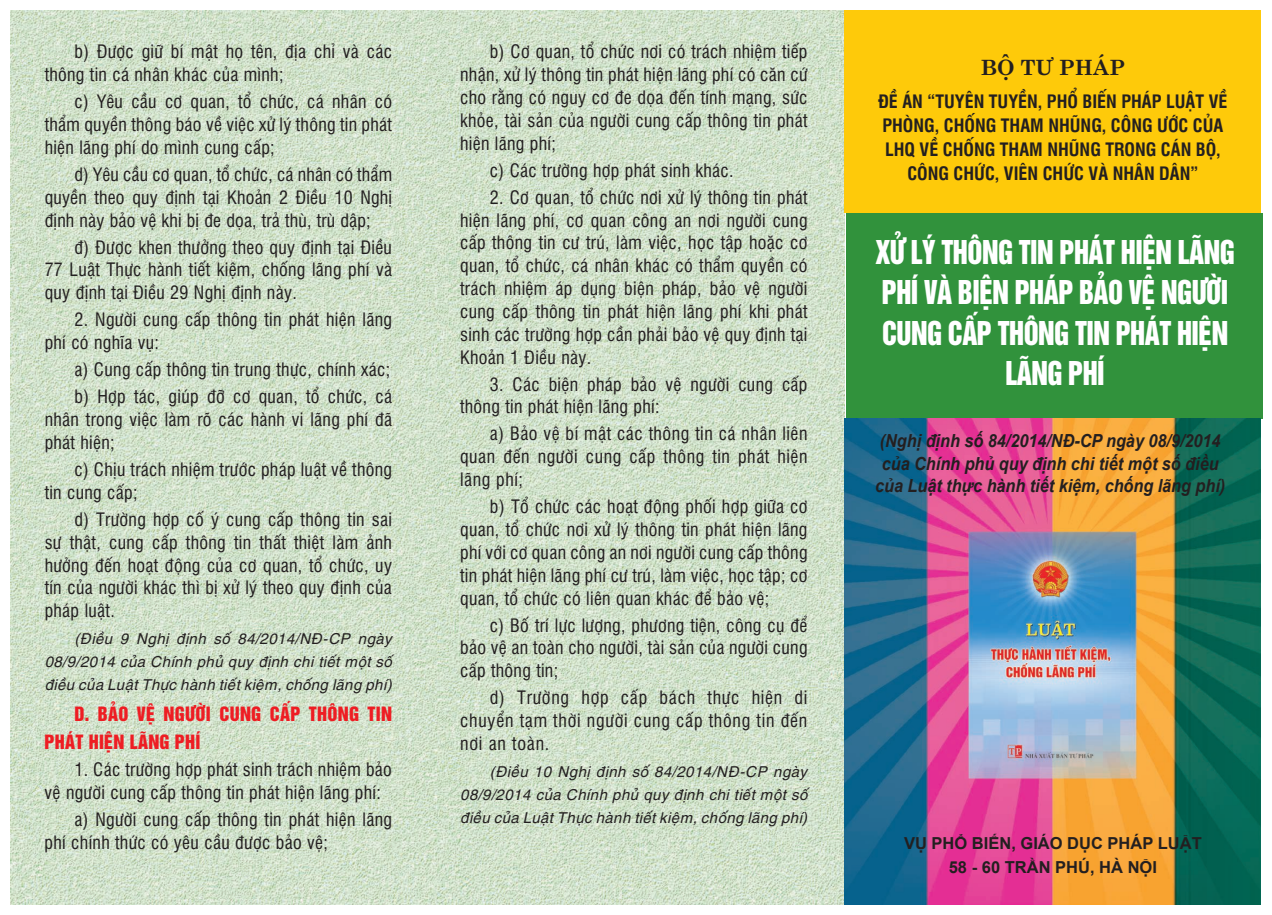
<style>
.page{position:relative;width:1272px;height:915px;background:#fff}
.page>*{position:absolute;margin:0;border:0;box-sizing:border-box;transform-origin:0 0}
.t1{font:30px/40.5px "UTM Helvet Ins";letter-spacing:-.02em;color:#fff;text-align:center;scale:.9 1}
.t2{font:700 21px "UTM Centur";color:#231f20}
.Normal__Web{font:18px/22.8px "UTM Swiss Condensed";letter-spacing:.015em;color:#231f20;text-align:justify}
.t3{font:700 18px/24px "UTM Swiss Condensed";color:#231f20;text-align:center}
.t4{font:italic 700 18px/22.5px "Arial";color:#231f20;text-align:center;scale:.9 1}
.Normal__Web-2{font:18px/27.3px "UTM Helvet Ins";letter-spacing:.015em;color:#ee1d23}
.t5{font:700 16.5px/24px "Arial";color:#231f20;text-align:center}
.Normal__Web-3{font:italic 15px/22.8px "UTM Helve";color:#231f20;text-align:justify}
</style>
<div class="page">
<img style="left:11px;top:11px;width:833px;height:893px">
<div style="left:846px;top:213px;width:417px;height:205px;background:#31923c"></div>
<img style="left:844px;top:418px;width:416px;height:486px">
<div style="left:844px;top:11px;width:417px;height:202px;background:#feca0a"></div>
<p class="Normal__Web" style="left:45px;top:39px;width:349px;text-indent:30px">b) Được giữ bí mật họ tên, địa chỉ và các thông tin cá nhân khác của mình;</p>
<p class="Normal__Web" style="left:45px;top:89px;width:349px;text-indent:30px">c) Yêu cầu cơ quan, tổ chức, cá nhân có thẩm quyền thông báo về việc xử lý thông tin phát hiện lãng phí do mình cung cấp;</p>
<p class="Normal__Web" style="left:45px;top:161px;width:349px;text-indent:30px">d) Yêu cầu cơ quan, tổ chức, cá nhân có thẩm quyền theo quy định tại Khoản 2 Điều 10 Nghị định này bảo vệ khi bị đe dọa, trả thù, trù dập;</p>
<p class="Normal__Web" style="left:45px;top:234px;width:349px;text-indent:30px">đ) Được khen thưởng theo quy định tại Điều 77 Luật Thực hành tiết kiệm, chống lãng phí và quy định tại Điều 29 Nghị định này.</p>
<p class="Normal__Web" style="left:45px;top:307px;width:349px;text-indent:30px">2. Người cung cấp thông tin phát hiện lãng phí có nghĩa vụ:</p>
<p class="Normal__Web" style="left:74px;top:357px;width:317px">a) Cung cấp thông tin trung thực, chính xác;</p>
<p class="Normal__Web" style="left:45px;top:384px;width:349px;text-indent:30px">b) Hợp tác, giúp đỡ cơ quan, tổ chức, cá nhân trong việc làm rõ các hành vi lãng phí đã phát hiện;</p>
<p class="Normal__Web" style="left:45px;top:456px;width:349px;text-indent:30px">c) Chịu trách nhiệm trước pháp luật về thông tin cung cấp;</p>
<p class="Normal__Web" style="left:45px;top:506px;width:349px;text-indent:30px">d) Trường hợp cố ý cung cấp thông tin sai sự thật, cung cấp thông tin thất thiệt làm ảnh hưởng đến hoạt động của cơ quan, tổ chức, uy tín của người khác thì bị xử lý theo quy định của pháp luật.</p>
<p class="Normal__Web-3" style="left:45px;top:625px;width:349px;text-indent:30px">(Điều 9 Nghị định số 84/2014/NĐ-CP ngày 08/9/2014 của Chính phủ quy định chi tiết một số điều của Luật Thực hành tiết kiệm, chống lãng phí)</p>
<p class="Normal__Web-2" style="left:45px;top:699px;width:349px;text-indent:30px">D. BẢO VỆ NGƯỜI CUNG CẤP THÔNG TIN<br>PHÁT HIỆN LÃNG PHÍ</p>
<p class="Normal__Web" style="left:45px;top:756px;width:349px;text-indent:30px">1. Các trường hợp phát sinh trách nhiệm bảo vệ người cung cấp thông tin phát hiện lãng phí:</p>
<p class="Normal__Web" style="left:45px;top:806px;width:349px;text-indent:30px">a) Người cung cấp thông tin phát hiện lãng phí chính thức có yêu cầu được bảo vệ;</p>
<p class="Normal__Web" style="left:460px;top:39px;width:349px;text-indent:30px">b) Cơ quan, tổ chức nơi có trách nhiệm tiếp nhận, xử lý thông tin phát hiện lãng phí có căn cứ cho rằng có nguy cơ đe dọa đến tính mạng, sức khỏe, tài sản của người cung cấp thông tin phát hiện lãng phí;</p>
<p class="Normal__Web" style="left:490px;top:157px;width:245px">c) Các trường hợp phát sinh khác.</p>
<p class="Normal__Web" style="left:460px;top:184px;width:349px;text-indent:30px">2. Cơ quan, tổ chức nơi xử lý thông tin phát hiện lãng phí, cơ quan công an nơi người cung cấp thông tin cư trú, làm việc, học tập hoặc cơ quan, tổ chức, cá nhân khác có thẩm quyền có trách nhiệm áp dụng biện pháp, bảo vệ người cung cấp thông tin phát hiện lãng phí khi phát sinh các trường hợp cần phải bảo vệ quy định tại Khoản 1 Điều này.</p>
<p class="Normal__Web" style="left:460px;top:371px;width:349px;text-indent:30px">3. Các biện pháp bảo vệ người cung cấp thông tin phát hiện lãng phí:</p>
<p class="Normal__Web" style="left:460px;top:421px;width:349px;text-indent:30px">a) Bảo vệ bí mật các thông tin cá nhân liên quan đến người cung cấp thông tin phát hiện lãng phí;</p>
<p class="Normal__Web" style="left:460px;top:493px;width:349px;text-indent:30px">b) Tổ chức các hoạt động phối hợp giữa cơ quan, tổ chức nơi xử lý thông tin phát hiện lãng phí với cơ quan công an nơi người cung cấp thông tin phát hiện lãng phí cư trú, làm việc, học tập; cơ quan, tổ chức có liên quan khác để bảo vệ;</p>
<p class="Normal__Web" style="left:460px;top:612px;width:349px;text-indent:30px">c) Bố trí lực lượng, phương tiện, công cụ để bảo vệ an toàn cho người, tài sản của người cung cấp thông tin;</p>
<p class="Normal__Web" style="left:460px;top:684px;width:349px;text-indent:30px">d) Trường hợp cấp bách thực hiện di chuyển tạm thời người cung cấp thông tin đến nơi an toàn.</p>
<p class="Normal__Web-3" style="left:460px;top:758px;width:349px;text-indent:30px">(Điều 10 Nghị định số 84/2014/NĐ-CP ngày 08/9/2014 của Chính phủ quy định chi tiết một số điều của Luật Thực hành tiết kiệm, chống lãng phí)</p>
<p class="t2" style="left:980px;top:49px;width:146px">BỘ TƯ PHÁP</p>
<p class="t3" style="left:878px;top:88px;width:350px">ĐỀ ÁN “TUYÊN TUYỀN, PHỔ BIẾN PHÁP LUẬT VỀ PHÒNG, CHỐNG THAM NHŨNG, CÔNG ƯỚC CỦA LHQ VỀ CHỐNG THAM NHŨNG TRONG CÁN BỘ, CÔNG CHỨC, VIÊN CHỨC VÀ NHÂN DÂN”</p>
<p class="t1" style="left:875px;top:229px;width:401px">XỬ LÝ THÔNG TIN PHÁT HIỆN LÃNG<br>PHÍ VÀ BIỆN PHÁP BẢO VỆ NGƯỜI<br>CUNG CẤP THÔNG TIN PHÁT HIỆN<br>LÃNG PHÍ</p>
<p class="t4" style="left:875px;top:430px;width:390px">(Nghị định số 84/2014/NĐ-CP ngày 08/9/2014 của Chính phủ quy định chi tiết một số điều của Luật thực hành tiết kiệm, chống lãng phí)</p>
<p class="t5" style="left:904px;top:831px;width:299px">VỤ PHỔ BIẾN, GIÁO DỤC PHÁP LUẬT<br>58 - 60 TRẦN PHÚ, HÀ NỘI</p>
</div>
